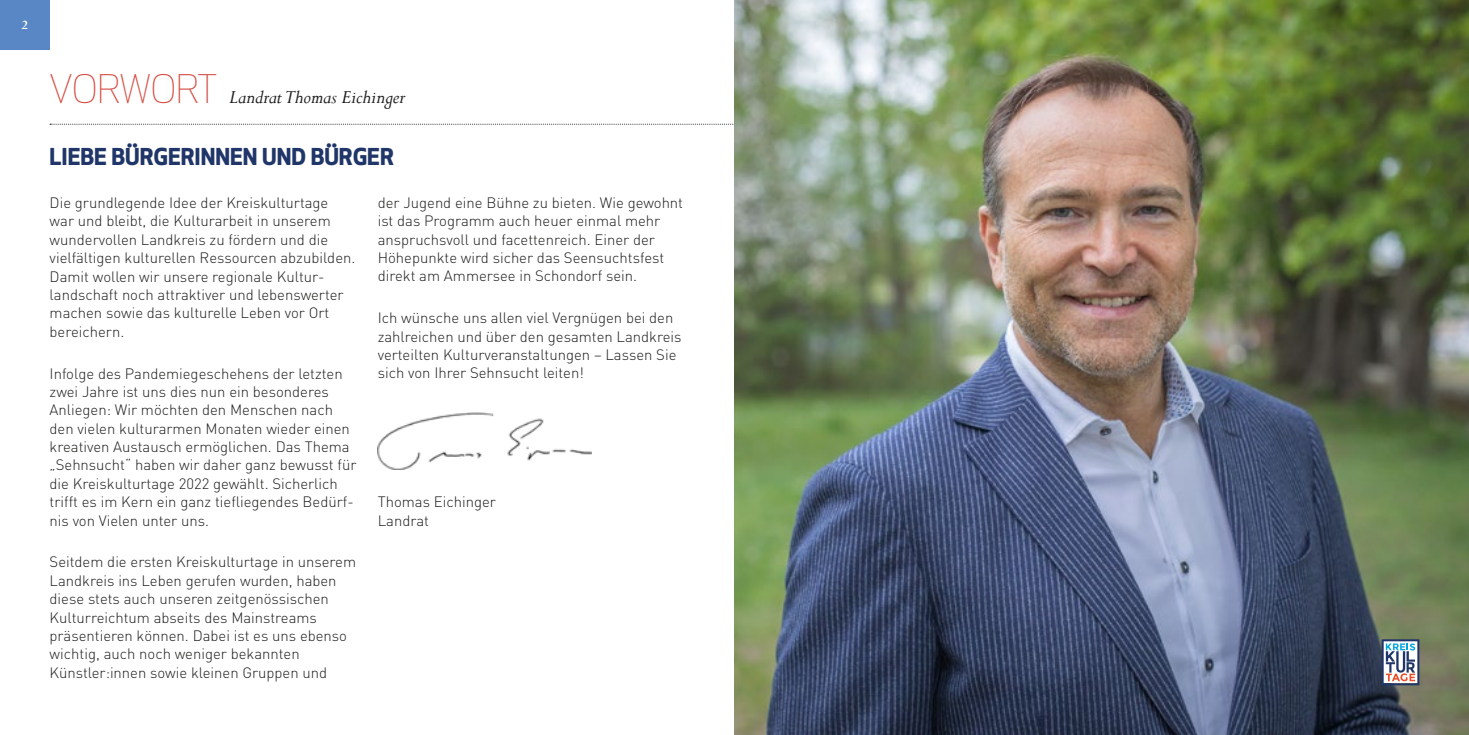
<style>
.page{position:relative;width:1469px;height:735px;background:#fff}
.page>*{position:absolute;margin:0;border:0;box-sizing:border-box;transform-origin:0 0}
.t1{font:700 22.75px "Apex New";color:#203669}
.t2{font:italic 21px "Perpetua";color:#1d1d1b}
.t3{font:300 14.88px/18.4px "DIN Pro";color:#1d1d1b}
.t4{font:700 14px "Perpetua";color:#fff}
.s1{font-family:"Apex New";font-weight:300;font-style:normal;font-size:38.5px;color:#d54f45}
</style>
<div class="page">
<svg style="left:50px;top:124px;width:684px;height:1px"></svg>
<div style="left:0;top:0;width:50px;height:50px;background:#5986c5"></div>
<img style="left:734px;top:0;width:734px;height:734px">
<img style="left:378px;top:412px;width:213px;height:57px">
<svg style="left:1381px;top:639px;width:38px;height:46px"></svg>
<p class="t4" style="left:22px;top:16px;width:8px">2</p>
<h2 class="t2" style="left:50px;top:83px;width:357px"><span class="s1">VORWORT</span> Landrat Thomas Eichinger</h2>
<h1 class="t1" style="left:50px;top:140px;width:346px">LIEBE BÜRGERINNEN UND BÜRGER</h1>
<p class="t3" style="left:50px;top:193px;width:307px">Die grundlegende Idee der Kreiskulturtage war und bleibt, die Kulturarbeit in unserem wundervollen Landkreis zu fördern und die vielfältigen kulturellen Ressourcen abzubilden.<br>Damit wollen wir unsere regionale Kultur&shy;landschaft noch attraktiver und lebenswerter machen sowie das kulturelle Leben vor Ort bereichern.</p>
<p class="t3" style="left:50px;top:363px;width:308px">Infolge des Pandemiegeschehens der letzten zwei Jahre ist uns dies nun ein besonderes Anliegen: Wir möchten den Menschen nach den vielen kulturarmen Monaten wieder einen kreativen Austausch ermöglichen. Das Thema „Sehnsucht“ haben wir daher ganz bewusst für die Kreiskulturtage 2022 gewählt. Sicherlich trifft es im Kern ein ganz tiefliegendes Bedürf&shy;nis von Vielen unter uns.</p>
<p class="t3" style="left:50px;top:552px;width:308px">Seitdem die ersten Kreiskulturtage in unserem Landkreis ins Leben gerufen wurden, haben diese stets auch unseren zeitgenössischen Kulturreichtum abseits des Mainstreams präsentieren können. Dabei ist es uns ebenso wichtig, auch noch weniger bekannten Künstler:innen sowie kleinen Gruppen und</p>
<p class="t3" style="left:378px;top:193px;width:307px">der Jugend eine Bühne zu bieten. Wie gewohnt ist das Programm auch heuer einmal mehr anspruchsvoll und facettenreich. Einer der Höhepunkte wird sicher das Seensuchtsfest direkt am Ammersee in Schondorf sein.</p>
<p class="t3" style="left:378px;top:308px;width:305px">Ich wünsche uns allen viel Vergnügen bei den zahlreichen und über den gesamten Landkreis verteilten Kulturveranstaltungen – Lassen Sie sich von Ihrer Sehnsucht leiten!</p>
<p class="t3" style="left:378px;top:492px;width:120px">Thomas Eichinger<br>Landrat</p>
</div>
